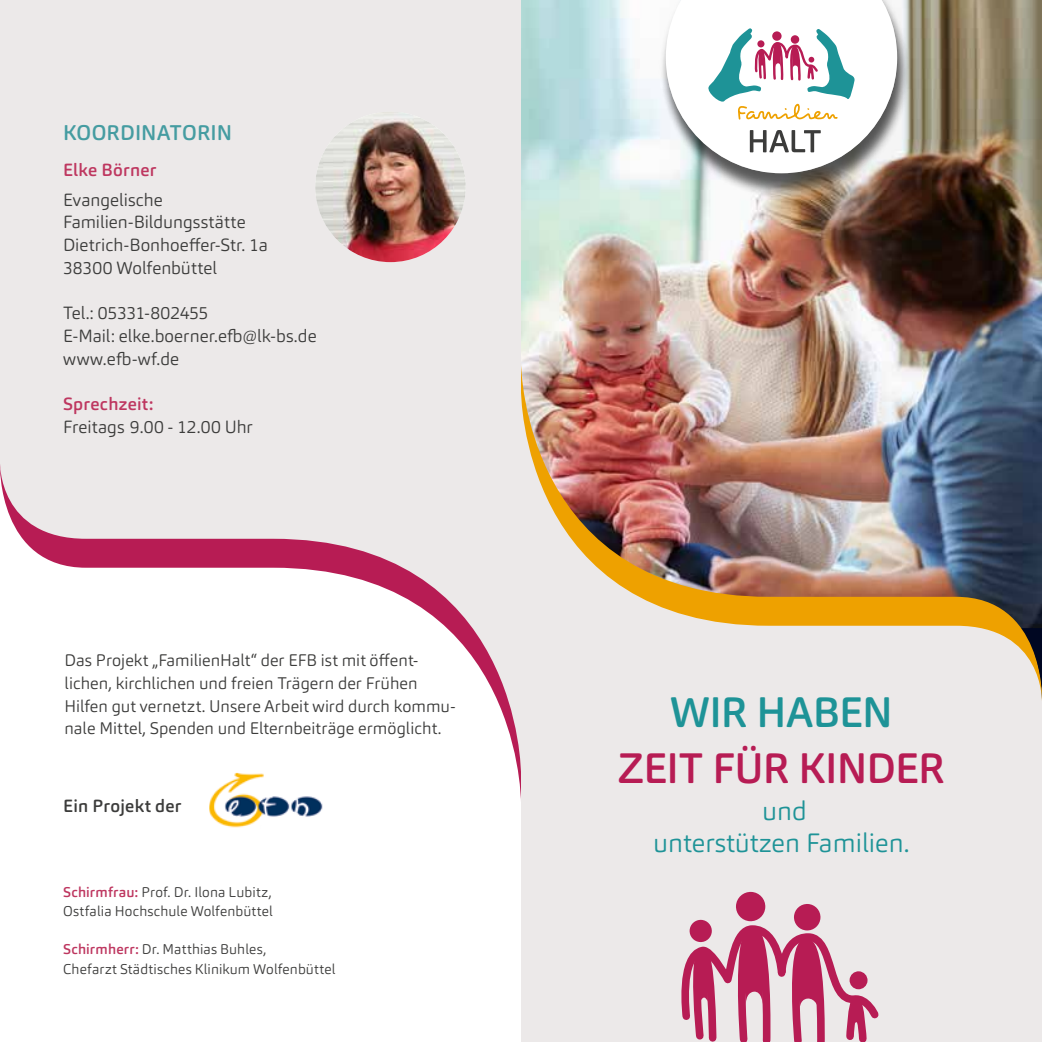
<style>
.page{position:relative;width:1042px;height:1042px;background:#ece9e9}
.page>*{position:absolute;margin:0;border:0;box-sizing:border-box;transform-origin:0 0}
.t1{font:500 42px "Carnas";letter-spacing:-.015em;color:#b71c54}
.t2{font:500 42px "Carnas";letter-spacing:-.01em;color:#1e9397}
.t3{font:300 26.25px/31.5px "Carnas";color:#1e9397;text-align:center}
.t4{font:500 21px "Carnas";letter-spacing:.005em;color:#459ca1}
.t5{font:300 17.5px/22.8px "Carnas";color:#3c3c3b}
.t6{font:500 17.5px "Carnas";letter-spacing:.015em;color:#be3760}
.t7{font:500 17.5px "Carnas";letter-spacing:.015em;color:#3c3c3b}
.t8{font:300 16.62px/22.8px "Carnas";letter-spacing:.005em;color:#3c3c3b}
.t9{font:300 14px/19.2px "Carnas";letter-spacing:.01em;color:#3c3c3b}
.s1{font-weight:500;color:#be3760}
</style>
<div class="page">
<div style="left:0;top:802px;width:521px;height:240px;background:#fff"></div>
<img style="left:315px;top:112px;width:151px;height:150px;border-radius:75px">
<img style="left:209px;top:802px;width:135px;height:27px">
<img style="left:521px;top:0;width:521px;height:362px">
<div style="left:660px;top:0;width:250px;height:199px;background:#000;opacity:.49"></div>
<div style="left:658px;top:0;width:251px;height:192px;background:#000;opacity:.34"></div>
<svg style="left:666px;top:0;width:231px;height:173px;background:#dee1e1"></svg>
<div style="left:735px;top:891px;width:31px;height:30px;background:#b71c54;border-radius:50%"></div>
<div style="left:793px;top:903px;width:28px;height:28px;background:#b71c54;border-radius:50%"></div>
<svg style="left:681px;top:920px;width:198px;height:122px"></svg>
<img style="left:521px;top:362px;width:521px;height:338px">
<svg style="left:0;top:464px;width:521px;height:338px;fill:#fff"></svg>
<p class="t4" style="left:63px;top:119px;width:171px">KOORDINATORIN</p>
<p class="t6" style="left:63px;top:158px;width:95px">Elke Börner</p>
<p class="t5" style="left:63px;top:188px;width:206px">Evangelische<br>Familien-Bildungsstätte<br>Dietrich-Bonhoeffer-Str. 1a<br>38300 Wolfenbüttel</p>
<p class="t5" style="left:63px;top:302px;width:255px">Tel.: 05331-802455<br>E-Mail: elke.boerner.efb@lk-bs.de www.efb-wf.de</p>
<p class="t6" style="left:63px;top:393px;width:92px">Sprechzeit:</p>
<p class="t5" style="left:63px;top:415px;width:191px">Freitags 9.00 - 12.00 Uhr</p>
<p class="t8" style="left:64px;top:649px;width:392px">Das Projekt „FamilienHalt“ der EFB ist mit öffent&shy;lichen, kirchlichen und freien Trägern der Frühen Hilfen gut vernetzt. Unsere Arbeit wird durch kommu&shy;nale Mittel, Spenden und Elternbeiträge ermöglicht.</p>
<p class="t7" style="left:63px;top:794px;width:120px">Ein Projekt der</p>
<p class="t9" style="left:63px;top:882px;width:211px"><span class="s1">Schirmfrau:</span> Prof. Dr. Ilona Lubitz,<br>Ostfalia Hochschule Wolfenbüttel</p>
<p class="t9" style="left:63px;top:940px;width:274px"><span class="s1">Schirmherr:</span> Dr. Matthias Buhles,<br>Chefarzt Städtisches Klinikum Wolfenbüttel</p>
<h1 class="t2" style="left:670px;top:686px;width:224px">WIR HABEN</h1>
<h1 class="t1" style="left:618px;top:742px;width:328px">ZEIT FÜR KINDER</h1>
<h2 class="t3" style="left:653px;top:795px;width:258px">und<br>unterstützen Familien.</h2>
</div>
